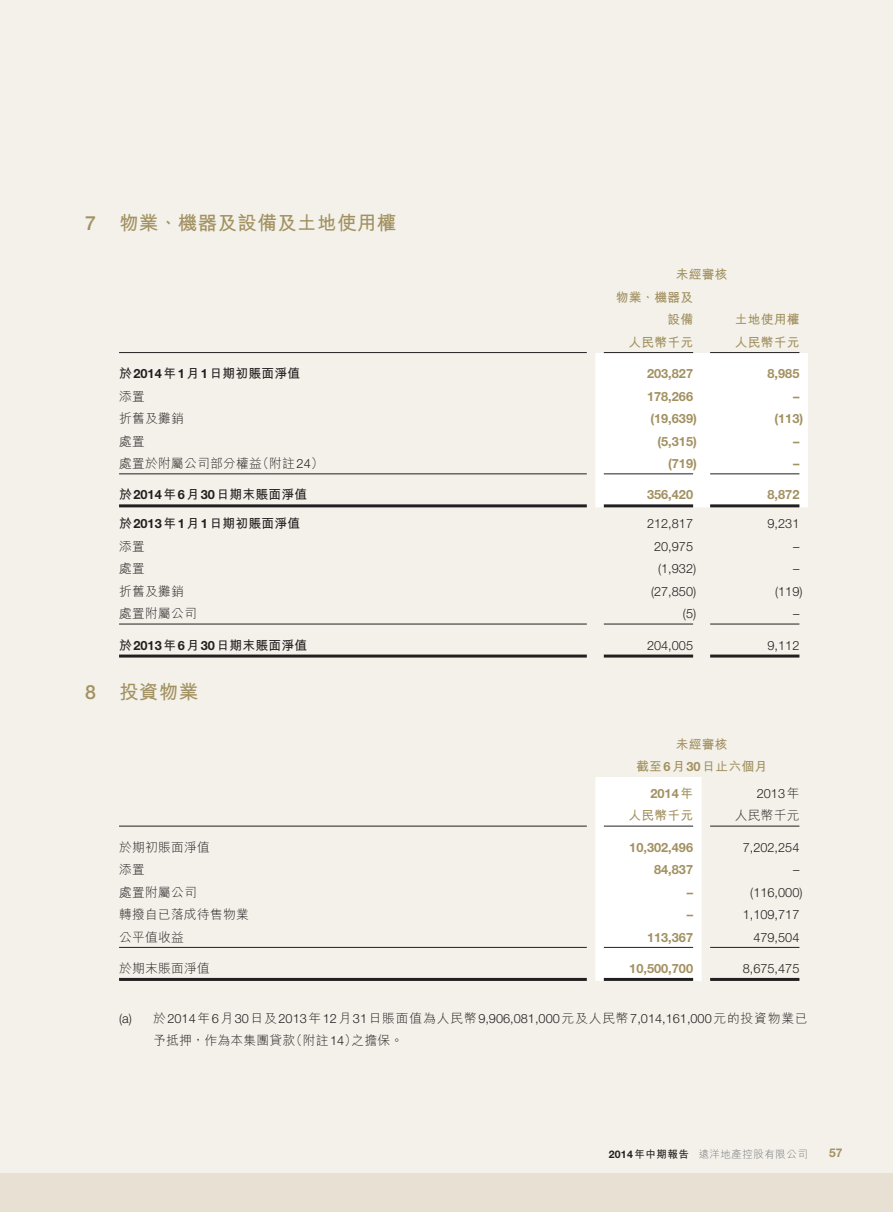
<style>
.page{position:relative;width:893px;height:1212px;background:#f3f1ea}
.page>*{position:absolute;margin:0;border:0;box-sizing:border-box;transform-origin:0 0}
.t1{font:700 19.5px "M Hei HK";letter-spacing:.02em;color:#a29161}
.t2{font:300 12.75px "Helvetica Neue LT Std";color:#231f20}
.t3{font:300 12.75px "M Hei HK";letter-spacing:.02em;color:#231f20}
.t4{font:700 12.75px "Helvetica Neue LT Std";color:#a29161}
.t5{font:700 12.75px "M Hei HK";letter-spacing:.02em;color:#231f20}
.t6{font:700 12.75px/22.5px "M Hei HK";letter-spacing:.02em;color:#a29161;text-align:center}
.t7{font:700 12px "Helvetica Neue LT Std";color:#a29161}
.t8{font:300 10.5px "M Hei HK";letter-spacing:.045em;color:#76787b}
.s1{font-family:"Helvetica Neue LT Std";font-weight:500}
.s2{font-family:"Helvetica Neue LT Std"}
.s3{font-family:"M Hei HK"}
.s4{font-family:"Helvetica Neue LT Std";font-weight:700;color:#231f20}
.s5{font-weight:700;color:#231f20}
</style>
<div class="page">
<div style="left:0;top:1174px;width:893px;height:38px;background:#e8e1d3"></div>
<div style="left:595px;top:353px;width:213px;height:154px;background:#fff"></div>
<hr style="left:119px;top:352px;width:468px;height:1px;background:#231f20">
<hr style="left:604px;top:352px;width:89px;height:1px;background:#231f20">
<hr style="left:710px;top:352px;width:89px;height:1px;background:#231f20">
<hr style="left:119px;top:473px;width:468px;height:1px;background:#231f20">
<hr style="left:604px;top:473px;width:89px;height:1px;background:#231f20">
<hr style="left:710px;top:473px;width:89px;height:1px;background:#231f20">
<hr style="left:119px;top:504px;width:468px;height:3px;background:#231f20">
<hr style="left:604px;top:504px;width:89px;height:3px;background:#231f20">
<hr style="left:710px;top:504px;width:89px;height:3px;background:#231f20">
<hr style="left:119px;top:624px;width:468px;height:1px;background:#231f20">
<hr style="left:604px;top:624px;width:89px;height:1px;background:#231f20">
<hr style="left:710px;top:624px;width:89px;height:1px;background:#231f20">
<hr style="left:119px;top:654px;width:468px;height:3px;background:#231f20">
<hr style="left:604px;top:654px;width:89px;height:3px;background:#231f20">
<hr style="left:710px;top:654px;width:89px;height:3px;background:#231f20">
<div style="left:595px;top:777px;width:107px;height:204px;background:#fff"></div>
<hr style="left:119px;top:826px;width:468px;height:1px;background:#231f20">
<hr style="left:604px;top:826px;width:89px;height:1px;background:#231f20">
<hr style="left:710px;top:826px;width:89px;height:1px;background:#231f20">
<hr style="left:119px;top:947px;width:468px;height:1px;background:#231f20">
<hr style="left:604px;top:947px;width:89px;height:1px;background:#231f20">
<hr style="left:710px;top:947px;width:89px;height:1px;background:#231f20">
<hr style="left:119px;top:978px;width:468px;height:3px;background:#231f20">
<hr style="left:604px;top:978px;width:89px;height:3px;background:#231f20">
<hr style="left:710px;top:978px;width:89px;height:3px;background:#231f20">
<h1 class="t1" style="left:85px;top:209px;width:313px"><span class="s1">7</span> 物業、機器及設備及土地使用權</h1>
<p class="t6" style="left:676px;top:262px;width:53px">未經審核</p>
<p class="t6" style="left:616px;top:285px;width:79px">物業、機器及</p>
<p class="t6" style="left:667px;top:307px;width:27px">設備</p>
<p class="t6" style="left:735px;top:307px;width:66px">土地使用權</p>
<p class="t6" style="left:628px;top:330px;width:66px">人民幣千元</p>
<p class="t6" style="left:735px;top:330px;width:66px">人民幣千元</p>
<p class="t5" style="left:119px;top:364px;width:183px">於<span class="s2">2014</span>年<span class="s2">1</span>月<span class="s2">1</span>日期初賬面淨值</p>
<p class="t4" style="left:647px;top:366px;width:48px">203,827</p>
<p class="t4" style="left:767px;top:366px;width:33px">8,985</p>
<p class="t3" style="left:119px;top:389px;width:27px">添置</p>
<p class="t4" style="left:647px;top:388px;width:48px">178,266</p>
<p class="t4" style="left:793px;top:388px;width:8px">–</p>
<p class="t3" style="left:119px;top:412px;width:66px">折舊及攤銷</p>
<p class="t4" style="left:650px;top:411px;width:48px">(19,639)</p>
<p class="t4" style="left:774px;top:411px;width:30px">(113)</p>
<p class="t3" style="left:119px;top:434px;width:27px">處置</p>
<p class="t4" style="left:657px;top:433px;width:41px">(5,315)</p>
<p class="t4" style="left:793px;top:433px;width:8px">–</p>
<p class="t3" style="left:119px;top:457px;width:206px">處置於附屬公司部分權益（附註<span class="s2">24</span>）</p>
<p class="t4" style="left:668px;top:456px;width:30px">(719)</p>
<p class="t4" style="left:793px;top:456px;width:8px">–</p>
<p class="t5" style="left:119px;top:485px;width:190px">於<span class="s2">2014</span>年<span class="s2">6</span>月<span class="s2">30</span>日期末賬面淨值</p>
<p class="t4" style="left:647px;top:487px;width:48px">356,420</p>
<p class="t4" style="left:767px;top:487px;width:33px">8,872</p>
<p class="t5" style="left:119px;top:514px;width:183px">於<span class="s2">2013</span>年<span class="s2">1</span>月<span class="s2">1</span>日期初賬面淨值</p>
<p class="t2" style="left:647px;top:516px;width:48px">212,817</p>
<p class="t2" style="left:767px;top:516px;width:33px">9,231</p>
<p class="t3" style="left:119px;top:539px;width:27px">添置</p>
<p class="t2" style="left:654px;top:538px;width:40px">20,975</p>
<p class="t2" style="left:793px;top:538px;width:8px">–</p>
<p class="t3" style="left:119px;top:562px;width:27px">處置</p>
<p class="t2" style="left:658px;top:561px;width:40px">(1,932)</p>
<p class="t2" style="left:793px;top:561px;width:8px">–</p>
<p class="t3" style="left:119px;top:585px;width:66px">折舊及攤銷</p>
<p class="t2" style="left:651px;top:583px;width:47px">(27,850)</p>
<p class="t2" style="left:775px;top:583px;width:29px">(119)</p>
<p class="t3" style="left:119px;top:607px;width:79px">處置附屬公司</p>
<p class="t2" style="left:683px;top:606px;width:15px">(5)</p>
<p class="t2" style="left:793px;top:606px;width:8px">–</p>
<p class="t5" style="left:119px;top:636px;width:190px">於<span class="s2">2013</span>年<span class="s2">6</span>月<span class="s2">30</span>日期末賬面淨值</p>
<p class="t2" style="left:647px;top:637px;width:48px">204,005</p>
<p class="t2" style="left:767px;top:637px;width:33px">9,112</p>
<h1 class="t1" style="left:85px;top:678px;width:115px"><span class="s1">8</span> 投資物業</h1>
<p class="t6" style="left:636px;top:731px;width:132px">未經審核<br>截至<span class="s2">6</span>月<span class="s2">30</span>日止六個月</p>
<p class="t4" style="left:650px;top:785px;width:44px">2014<span class="s3">年</span></p>
<p class="t2" style="left:757px;top:785px;width:44px">2013<span class="s3">年</span></p>
<p class="t6" style="left:628px;top:803px;width:66px">人民幣千元</p>
<p class="t3" style="left:735px;top:809px;width:66px">人民幣千元</p>
<p class="t3" style="left:119px;top:840px;width:92px">於期初賬面淨值</p>
<p class="t4" style="left:629px;top:839px;width:65px">10,302,496</p>
<p class="t2" style="left:743px;top:839px;width:58px">7,202,254</p>
<p class="t3" style="left:119px;top:863px;width:27px">添置</p>
<p class="t4" style="left:654px;top:862px;width:40px">84,837</p>
<p class="t2" style="left:793px;top:862px;width:8px">–</p>
<p class="t3" style="left:119px;top:885px;width:79px">處置附屬公司</p>
<p class="t4" style="left:687px;top:884px;width:8px">–</p>
<p class="t2" style="left:750px;top:884px;width:54px">(116,000)</p>
<p class="t3" style="left:119px;top:908px;width:131px">轉撥自已落成待售物業</p>
<p class="t4" style="left:687px;top:907px;width:8px">–</p>
<p class="t2" style="left:743px;top:907px;width:58px">1,109,717</p>
<p class="t3" style="left:119px;top:930px;width:66px">公平值收益</p>
<p class="t4" style="left:647px;top:929px;width:48px">113,367</p>
<p class="t2" style="left:753px;top:929px;width:48px">479,504</p>
<p class="t3" style="left:119px;top:962px;width:92px">於期末賬面淨值</p>
<p class="t4" style="left:629px;top:960px;width:65px">10,500,700</p>
<p class="t2" style="left:743px;top:960px;width:58px">8,675,475</p>
<p class="t2" style="left:119px;top:1010px;width:690px">(a) <span class="s3">於</span>2014<span class="s3">年</span>6<span class="s3">月</span>30<span class="s3">日及</span>2013<span class="s3">年</span>12<span class="s3">月</span>31<span class="s3">日賬面值為人民幣</span>9,906,081,000<span class="s3">元及人民幣</span>7,014,161,000<span class="s3">元的投資物業已</span></p>
<p class="t3" style="left:153px;top:1034px;width:252px">予抵押，作為本集團貸款（附註<span class="s2">14</span>）之擔保。</p>
<p class="t8" style="left:609px;top:1148px;width:201px"><span class="s4">2014</span><span class="s5">年中期報告</span> 遠洋地產控股有限公司</p>
<p class="t7" style="left:829px;top:1145px;width:15px">57</p>
</div>
